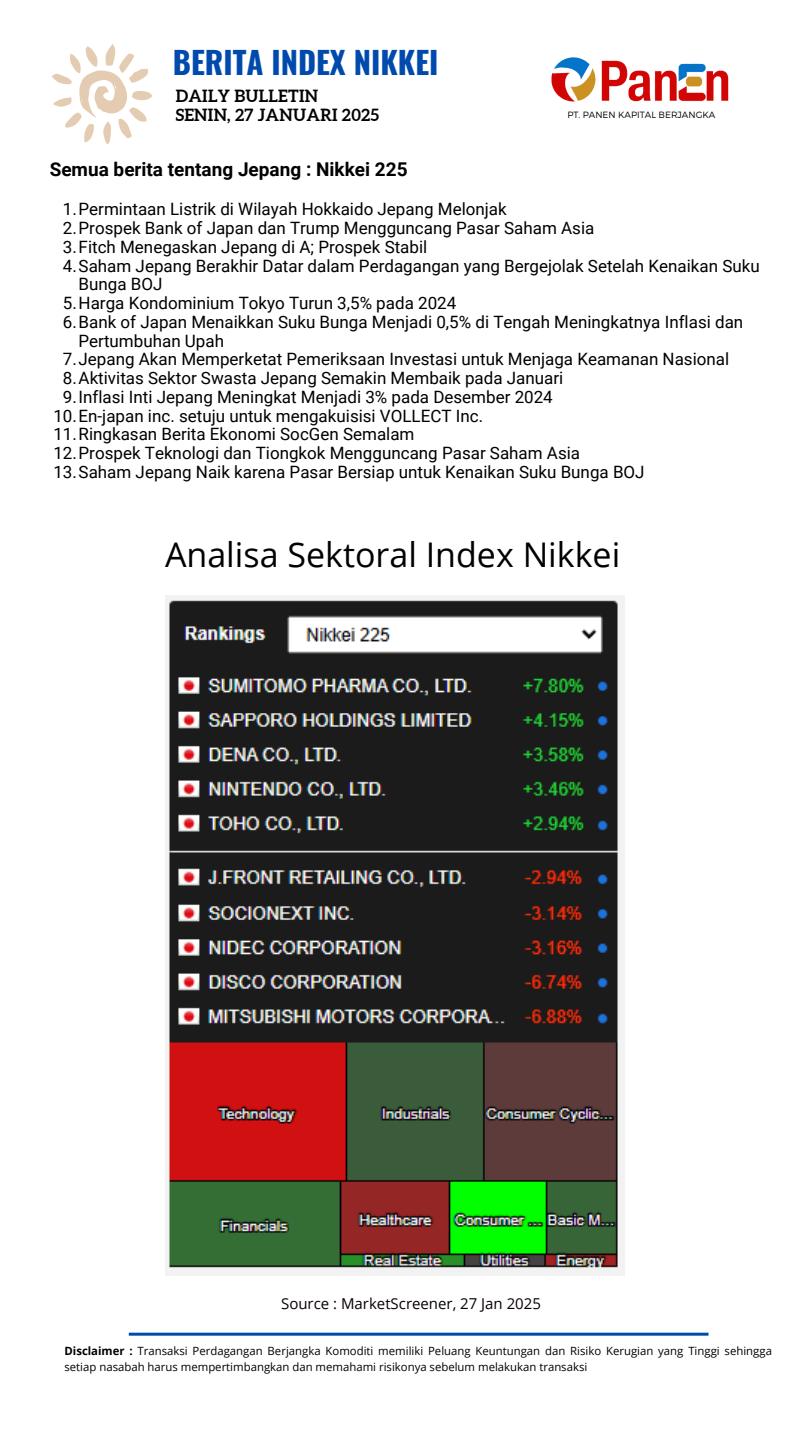
<style>
.page{position:relative;width:810px;height:1440px;background:#fff}
.page>*{position:absolute;margin:0;border:0;box-sizing:border-box;transform-origin:0 0}
.t1{font:34px "Open Sans";color:#000}
.t2{font:700 30.9px "Oswald";color:#004aad}
.t3{font:700 19px "Roboto";color:#000}
.t4{font:17px/18.8px "Roboto";color:#000}
.t5{font:700 16.8px/19.6px "Aleo";letter-spacing:.015em;color:#000}
.t6{font:15px "Open Sans";color:#090000}
.t7{font:11.4px/15.8px "Open Sans";color:#000}
.t8{font:300 9.1px "Montserrat";color:#000}
.s1{font-weight:700}
</style>
<div class="page">
<svg style="left:52px;top:44px;width:100px;height:100px"></svg>
<img style="left:551px;top:57px;width:178px;height:45px">
<hr style="left:129px;top:1333px;width:580px;height:3px;background:#004aad">
<img style="left:165px;top:596px;width:460px;height:679px">
<h1 class="t2" style="left:173px;top:38px;width:267px">BERITA INDEX NIKKEI</h1>
<h4 class="t5" style="left:176px;top:86px;width:205px">DAILY BULLETIN<br>SENIN, 27 JANUARI 2025</h4>
<p class="t3" style="left:50px;top:159px;width:359px">Semua berita tentang Jepang : Nikkei 225</p>
<h3 class="t4" style="left:63px;top:200px;width:445px">1.Permintaan Listrik di Wilayah Hokkaido Jepang Melonjak</h3>
<p class="t4" style="left:63px;top:219px;width:533px">2.Prospek Bank of Japan dan Trump Mengguncang Pasar Saham Asia</p>
<p class="t4" style="left:63px;top:238px;width:366px">3.Fitch Menegaskan Jepang di A; Prospek Stabil</p>
<p class="t4" style="left:79px;top:256px;width:683px;text-indent:-16px">4.Saham Jepang Berakhir Datar dalam Perdagangan yang Bergejolak Setelah Kenaikan Suku<br>Bunga BOJ</p>
<p class="t4" style="left:63px;top:294px;width:395px">5.Harga Kondominium Tokyo Turun 3,5% pada 2024</p>
<p class="t4" style="left:79px;top:313px;width:666px;text-indent:-16px">6.Bank of Japan Menaikkan Suku Bunga Menjadi 0,5% di Tengah Meningkatnya Inflasi dan<br>Pertumbuhan Upah</p>
<p class="t4" style="left:63px;top:350px;width:668px">7.Jepang Akan Memperketat Pemeriksaan Investasi untuk Menjaga Keamanan Nasional</p>
<p class="t4" style="left:63px;top:369px;width:502px">8.Aktivitas Sektor Swasta Jepang Semakin Membaik pada Januari</p>
<p class="t4" style="left:63px;top:388px;width:491px">9.Inflasi Inti Jepang Meningkat Menjadi 3% pada Desember 2024</p>
<p class="t4" style="left:53px;top:406px;width:431px">10.En-japan inc. setuju untuk mengakuisisi VOLLECT Inc.</p>
<p class="t4" style="left:53px;top:425px;width:363px">11.Ringkasan Berita Ekonomi SocGen Semalam</p>
<p class="t4" style="left:53px;top:444px;width:528px">12.Prospek Teknologi dan Tiongkok Mengguncang Pasar Saham Asia</p>
<p class="t4" style="left:53px;top:463px;width:593px">13.Saham Jepang Naik karena Pasar Bersiap untuk Kenaikan Suku Bunga BOJ</p>
<p class="t8" style="left:567px;top:109px;width:149px">PT. PANEN KAPITAL BERJANGKA</p>
<p class="t1" style="left:165px;top:530px;width:457px">Analisa Sektoral Index Nikkei</p>
<p class="t6" style="left:281px;top:1293px;width:261px">Source : MarketScreener, 27 Jan 2025</p>
<h2 class="t7" style="left:64px;top:1343px;width:709px"><span class="s1">Disclaimer :</span> Transaksi Perdagangan Berjangka Komoditi memiliki Peluang Keuntungan dan Risiko Kerugian yang Tinggi sehingga setiap nasabah harus mempertimbangkan dan memahami risikonya sebelum melakukan transaksi</h2>
</div>
